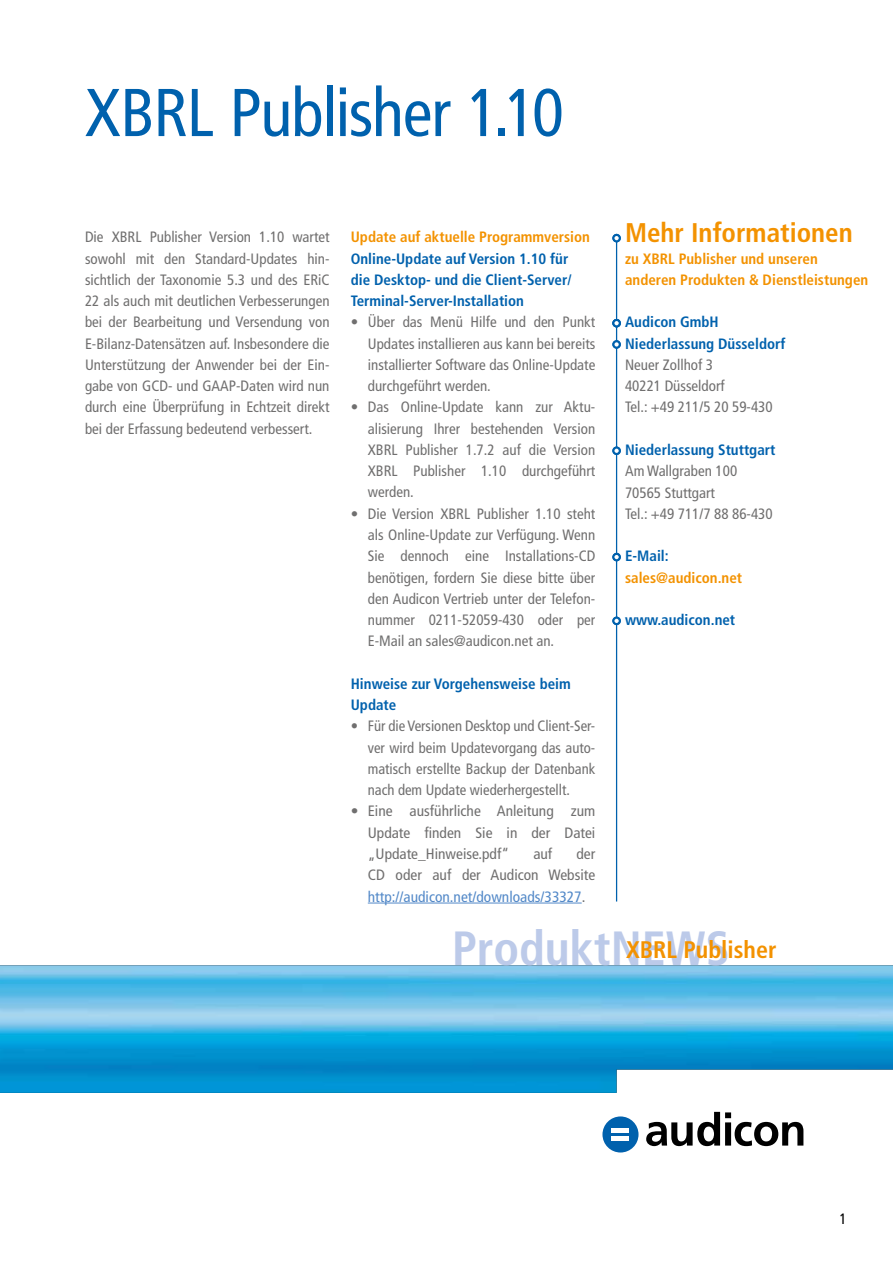
<style>
.page{position:relative;width:893px;height:1263px;background:#fff}
.page>*{position:absolute;margin:0;border:0;box-sizing:border-box;transform-origin:0 0}
.t1{font:condensed 67.5px "Frutiger LT Std";letter-spacing:-.015em;color:#0061ad}
.t2{font:700 condensed 48px "Frutiger LT Std";color:#bccae9}
.t3{font:700 condensed 27px "Frutiger LT Std";color:#f39200}
.t4{font:700 condensed 24px "Frutiger LT Std";color:#f39200}
.t5{font:condensed 15px/21.3px "Frutiger LT Std";color:#706f6f;text-align:justify}
.t6{font:700 condensed 15px/21.3px "Frutiger LT Std";color:#0061ad}
.t7{font:700 condensed 15px/21.3px "Frutiger LT Std";color:#f39200}
.t8{font:condensed 15px/21.3px "Frutiger LT Std";color:#5389c8;text-align:justify}
.t9{font:condensed 15px "Frutiger LT Std";color:#000}
.s1{color:#706f6f}
</style>
<div class="page">
<hr style="left:616px;top:234px;width:1px;height:667px;background:#0061ad">
<img style="left:0;top:965px;width:893px;height:128px">
<svg style="left:646px;top:1112px;width:157px;height:34px"></svg>
<div style="left:602px;top:1116px;width:36px;height:36px;background:#0061ad;border-radius:50%"></div>
<div style="left:612px;top:1128px;width:17px;height:5px;background:#fff"></div>
<div style="left:612px;top:1136px;width:17px;height:5px;background:#fff"></div>
<svg style="left:612px;top:234px;width:9px;height:8px"></svg>
<svg style="left:614px;top:236px;width:5px;height:4px"></svg>
<hr style="left:368px;top:903px;width:214px;height:1px;background:#5389c8">
<div style="left:612px;top:319px;width:9px;height:8px;background:#0061ad;border-radius:50%"></div>
<svg style="left:614px;top:321px;width:5px;height:4px"></svg>
<svg style="left:612px;top:446px;width:9px;height:9px"></svg>
<svg style="left:614px;top:449px;width:5px;height:4px"></svg>
<div style="left:612px;top:553px;width:9px;height:8px;background:#0061ad;border-radius:50%"></div>
<svg style="left:614px;top:555px;width:5px;height:4px"></svg>
<svg style="left:612px;top:617px;width:9px;height:8px"></svg>
<svg style="left:614px;top:619px;width:5px;height:4px"></svg>
<svg style="left:612px;top:340px;width:9px;height:9px"></svg>
<svg style="left:614px;top:342px;width:5px;height:5px"></svg>
<h1 class="t1" style="left:85px;top:73px;width:480px">XBRL Publisher 1.10</h1>
<p class="t5" style="left:85px;top:227px;width:246px">Die XBRL Publisher Version 1.10 wartet sowohl mit den Standard-Updates hin&shy;sichtlich der Taxonomie 5.3 und des ERiC 22 als auch mit deutlichen Verbesserungen bei der Bearbeitung und Versendung von E-Bilanz-Datensätzen auf. Insbesondere die Unterstützung der Anwender bei der Ein&shy;gabe von GCD- und GAAP-Daten wird nun durch eine Überprüfung in Echtzeit direkt bei der Erfassung bedeutend verbessert.</p>
<p class="t7" style="left:351px;top:227px;width:241px">Update auf aktuelle Programmversion</p>
<p class="t6" style="left:351px;top:248px;width:222px">Online-Update auf Version 1.10 für die Desktop- und die Client-Server/<br>Terminal-Server-Installation</p>
<p class="t5" style="left:368px;top:312px;width:229px;text-indent:-17px">• Über das Menü Hilfe und den Punkt Updates installieren aus kann bei bereits installierter Software das Online-Update durchgeführt werden.</p>
<p class="t5" style="left:368px;top:397px;width:229px;text-indent:-17px">• Das Online-Update kann zur Aktu&shy;alisierung Ihrer bestehenden Version XBRL Publisher 1.7.2 auf die Version XBRL Publisher 1.10 durchgeführt werden.</p>
<p class="t5" style="left:368px;top:503px;width:229px;text-indent:-17px">• Die Version XBRL Publisher 1.10 steht als Online-Update zur Verfügung. Wenn Sie dennoch eine Installations-CD benötigen, fordern Sie diese bitte über den Audicon Vertrieb unter der Telefon&shy;nummer 0211-52059-430 oder per E-Mail an sales@audicon.net an.</p>
<p class="t6" style="left:351px;top:673px;width:221px">Hinweise zur Vorgehensweise beim<br>Update</p>
<p class="t5" style="left:368px;top:716px;width:229px;text-indent:-17px">• Für die Versionen Desktop und Client-Ser&shy;ver wird beim Updatevorgang das auto&shy;matisch erstellte Backup der Datenbank nach dem Update wiederhergestellt.</p>
<p class="t5" style="left:368px;top:801px;width:229px;text-indent:-17px">• Eine ausführliche Anleitung zum Update finden Sie in der Datei „Update_Hinweise.pdf“</p>
<p class="t5" style="left:533px;top:843px;width:20px">auf</p>
<p class="t8" style="left:368px;top:843px;width:229px;text-indent:209px"><span class="s1">der CD oder auf der Audicon Website </span>http://audicon.net/downloads/33327<span class="s1">.</span></p>
<h3 class="t3" style="left:625px;top:217px;width:229px">Mehr Informationen</h3>
<p class="t7" style="left:625px;top:248px;width:245px">zu XBRL Publisher und unseren anderen Produkten &amp; Dienstleistungen</p>
<p class="t6" style="left:625px;top:312px;width:162px">Audicon GmbH<br>Niederlassung Düsseldorf</p>
<p class="t5" style="left:625px;top:354px;width:149px;text-align:left">Neuer Zollhof 3<br>40221 Düsseldorf<br>Tel.: +49 211/5 20 59-430</p>
<p class="t6" style="left:625px;top:439px;width:152px">Niederlassung Stuttgart</p>
<p class="t5" style="left:625px;top:460px;width:149px;text-align:left">Am Wallgraben 100<br>70565 Stuttgart<br>Tel.: +49 711/7 88 86-430</p>
<p class="t6" style="left:625px;top:545px;width:45px">E-Mail:</p>
<p class="t7" style="left:625px;top:567px;width:119px">sales@audicon.net</p>
<p class="t6" style="left:625px;top:609px;width:112px">www.audicon.net</p>
<h2 class="t2" style="left:452px;top:920px;width:279px">ProduktNEWS</h2>
<h3 class="t4" style="left:626px;top:935px;width:152px">XBRL Publisher</h3>
<p class="t9" style="left:839px;top:1210px;width:9px">1</p>
</div>
